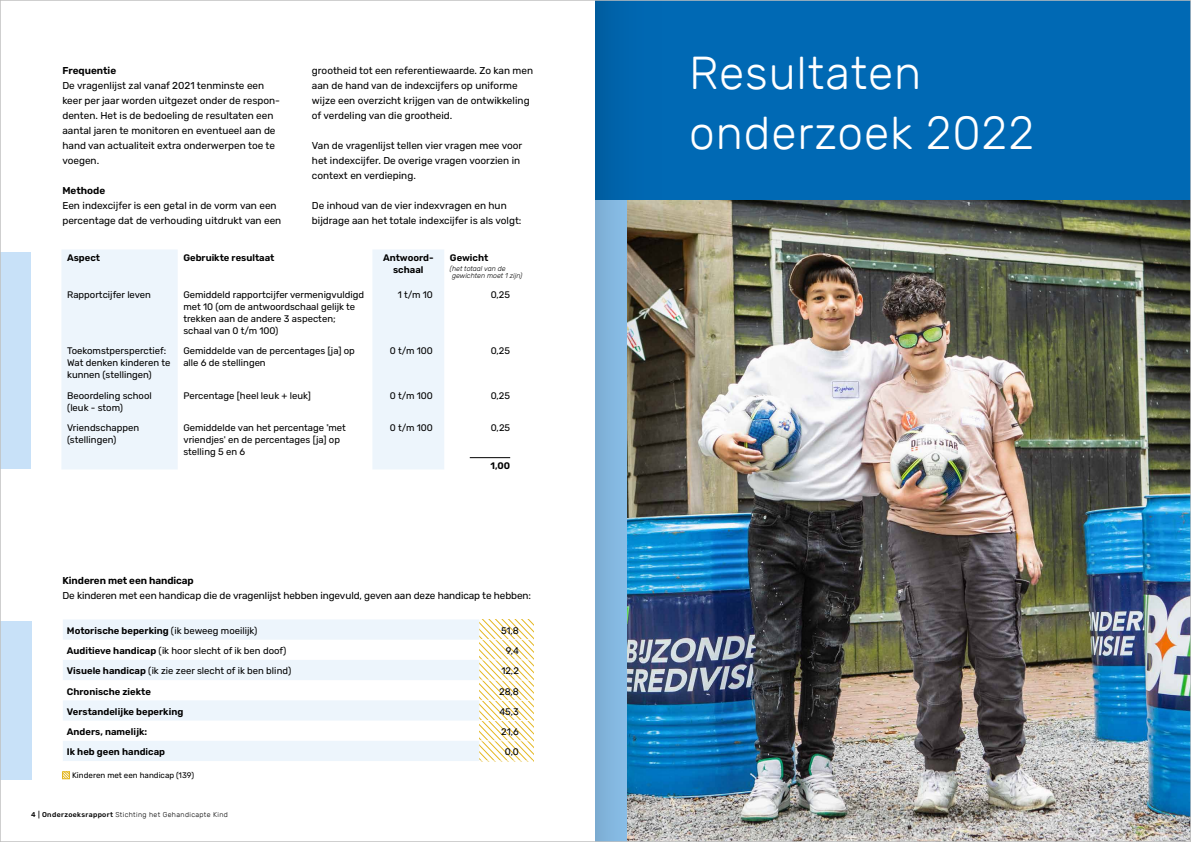
<style>
.page{position:relative;width:1191px;height:842px;background:#fff}
.page>*{position:absolute;margin:0;border:0;box-sizing:border-box;transform-origin:0 0}
.t1{font:300 46px/60px "Rubik";letter-spacing:.02em;color:#fff}
.t2{font:10px/15px "Rubik";color:#000}
.t3{font:600 10px "Rubik";letter-spacing:-.01em;color:#000}
.t4{font:9.5px/12px "Rubik";color:#000}
.t5{font:600 9.5px/12px "Rubik";color:#000;text-align:center}
.t6{font:8px "Rubik";color:#000}
.t7{font:300 7px "Rubik";letter-spacing:.05em;color:#000}
.t8{font:italic 300 7px/7px "Rubik";color:#000}
.s1{font-weight:400}
.s2{font-weight:600}
.s3{font-weight:500}
</style>
<div class="page">
<div style="left:0;top:621px;width:31px;height:159px;background:#c8e1f8"></div>
<div style="left:0;top:252px;width:30px;height:217px;background:#c8e1f8"></div>
<svg style="left:61px;top:250px;width:383px;height:219px"></svg>
<hr style="left:470px;top:457px;width:40px;height:1px;background:#000">
<img style="left:665px;top:200px;width:524px;height:640px">
<div style="left:595px;top:0;width:596px;height:200px;background:#0069b4"></div>
<svg style="left:479px;top:619px;width:54px;height:141px"></svg>
<svg style="left:63px;top:620px;width:416px;height:141px;fill:#edf5fc"></svg>
<hr style="left:479px;top:639px;width:54px;height:1px;background:#fff">
<hr style="left:479px;top:659px;width:54px;height:1px;background:#fff">
<hr style="left:479px;top:680px;width:54px;height:1px;background:#fff">
<hr style="left:479px;top:700px;width:54px;height:1px;background:#fff">
<hr style="left:479px;top:720px;width:54px;height:1px;background:#fff">
<hr style="left:479px;top:740px;width:54px;height:1px;background:#fff">
<svg style="left:64px;top:774px;width:4px;height:3px"></svg>
<div style="left:62px;top:772px;width:8px;height:7px;border:1px solid #e4b720"></div>
<svg style="left:595px;top:2px;width:70px;height:838px"></svg>
<p class="t2" style="left:312px;top:63px;width:223px">grootheid tot een referentiewaarde. Zo kan men aan de hand van de indexcijfers op uniforme wijze een overzicht krijgen van de ontwikkeling of verdeling van die grootheid.</p>
<p class="t2" style="left:312px;top:138px;width:212px">Van de vragenlijst tellen vier vragen mee voor het indexcijfer. De overige vragen voorzien in context en verdieping.</p>
<p class="t2" style="left:312px;top:198px;width:211px">De inhoud van de vier indexvragen en hun bijdrage aan het totale indexcijfer is als volgt:</p>
<p class="t3" style="left:62px;top:65px;width:55px">Frequentie</p>
<p class="t2" style="left:62px;top:78px;width:219px">De vragenlijst zal vanaf 2021 tenminste een keer per jaar worden uitgezet onder de respon&shy;denten. Het is de bedoeling de resultaten een aantal jaren te monitoren en eventueel aan de hand van actualiteit extra onderwerpen toe te voegen.</p>
<p class="t3" style="left:62px;top:185px;width:44px">Methode</p>
<p class="t2" style="left:62px;top:198px;width:220px">Een indexcijfer is een getal in de vorm van een percentage dat de verhouding uitdrukt van een</p>
<p class="t5" style="left:67px;top:252px;width:35px">Aspect</p>
<p class="t5" style="left:183px;top:252px;width:93px">Gebruikte resultaat</p>
<p class="t5" style="left:383px;top:252px;width:52px">Antwoord&shy;schaal</p>
<p class="t5" style="left:450px;top:252px;width:40px">Gewicht</p>
<p class="t8" style="left:452px;top:265px;width:72px;text-indent:-2px">(het totaal van de gewichten moet 1 zijn)</p>
<p class="t4" style="left:67px;top:289px;width:85px">Rapportcijfer leven</p>
<p class="t4" style="left:183px;top:289px;width:182px">Gemiddeld rapportcijfer vermenigvuldigd met 10 (om de antwoordschaal gelijk te trekken aan de andere 3 aspecten; schaal van 0 t/m 100)</p>
<p class="t4" style="left:398px;top:289px;width:37px">1 t/m 10</p>
<p class="t4" style="left:491px;top:289px;width:21px">0,25</p>
<p class="t4" style="left:67px;top:345px;width:105px">Toekomstpersperctief:<br>Wat denken kinderen te kunnen (stellingen)</p>
<p class="t4" style="left:183px;top:345px;width:173px">Gemiddelde van de percentages [ja] op alle 6 de stellingen</p>
<p class="t4" style="left:390px;top:345px;width:45px">0 t/m 100</p>
<p class="t4" style="left:491px;top:345px;width:21px">0,25</p>
<p class="t4" style="left:67px;top:390px;width:86px">Beoordeling school (leuk - stom)</p>
<p class="t4" style="left:183px;top:390px;width:129px">Percentage [heel leuk + leuk]</p>
<p class="t4" style="left:390px;top:390px;width:45px">0 t/m 100</p>
<p class="t4" style="left:491px;top:390px;width:21px">0,25</p>
<p class="t4" style="left:67px;top:422px;width:74px">Vriendschappen (stellingen)</p>
<p class="t4" style="left:183px;top:422px;width:164px">Gemiddelde van het percentage 'met vriendjes' en de percentages [ja] op stelling 5 en 6</p>
<p class="t4" style="left:390px;top:422px;width:45px">0 t/m 100</p>
<p class="t4" style="left:491px;top:422px;width:21px">0,25</p>
<p class="t5" style="left:490px;top:460px;width:21px">1,00</p>
<p class="t3" style="left:62px;top:575px;width:133px">Kinderen met een handicap</p>
<p class="t2" style="left:62px;top:588px;width:470px">De kinderen met een handicap die de vragenlijst hebben ingevuld, geven aan deze handicap te hebben:</p>
<p class="t5" style="left:67px;top:625px;width:192px">Motorische beperking <span class="s1">(ik beweeg moeilijk)</span></p>
<p class="t4" style="left:501px;top:625px;width:19px">51,8</p>
<p class="t4" style="left:67px;top:645px;width:221px"><span class="s2">Auditieve handicap</span> (ik hoor slecht of ik ben doof)</p>
<p class="t4" style="left:506px;top:645px;width:15px">9,4</p>
<p class="t4" style="left:67px;top:665px;width:226px"><span class="s2">Visuele handicap</span> (ik zie zeer slecht of ik ben blind)</p>
<p class="t4" style="left:501px;top:665px;width:19px">12,2</p>
<p class="t5" style="left:67px;top:686px;width:86px">Chronische ziekte</p>
<p class="t4" style="left:499px;top:686px;width:21px">28,8</p>
<p class="t5" style="left:67px;top:706px;width:118px">Verstandelijke beperking</p>
<p class="t4" style="left:499px;top:706px;width:21px">45,3</p>
<p class="t5" style="left:67px;top:726px;width:82px">Anders, namelijk:</p>
<p class="t4" style="left:501px;top:726px;width:19px">21,6</p>
<p class="t5" style="left:67px;top:746px;width:100px">Ik heb geen handicap</p>
<p class="t4" style="left:505px;top:746px;width:16px">0,0</p>
<p class="t6" style="left:72px;top:771px;width:123px">Kinderen met een handicap (139)</p>
<p class="t7" style="left:31px;top:811px;width:198px"><span class="s3">4 | Onderzoeksrapport</span> Stichting het Gehandicapte Kind</p>
<h1 class="t1" style="left:689px;top:44px;width:346px">Resultaten onderzoek 2022</h1>
</div>
